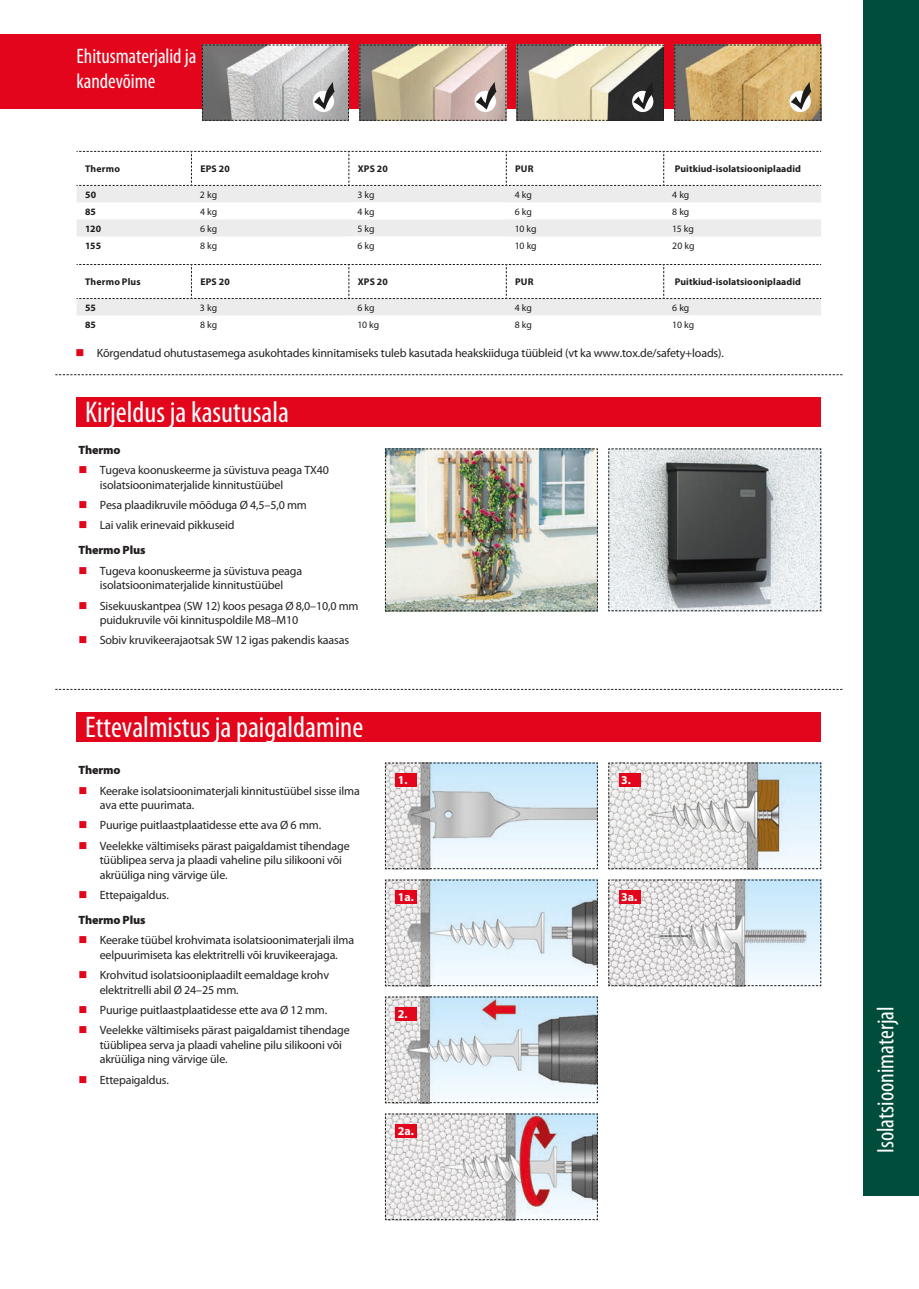
<style>
.page{position:relative;width:919px;height:1289px;background:#fff}
.page>*{position:absolute;margin:0;border:0;box-sizing:border-box;transform-origin:0 0}
.t1{font:condensed 30px "Myriad Pro";color:#fff}
.t2{font:condensed 24px "Myriad Pro";color:#fff}
.t3{font:condensed 22.5px/28.5px "Myriad Pro";letter-spacing:-.005em;color:#fff}
.t4{font:condensed 21px/25.2px "Myriad Pro";letter-spacing:-.005em;color:#fff}
.t5{font:12px/14.4px "Myriad Pro";letter-spacing:-.015em;color:#231f20}
.t6{font:700 12px "Myriad Pro";color:#fff}
.t7{font:900 12px "Myriad Pro";letter-spacing:-.015em;color:#231f20}
.t8{font:700 9.75px "Myriad Pro";letter-spacing:.01em;color:#1d1d1b}
.t9{font:9.75px "Myriad Pro";letter-spacing:.005em;color:#1d1d1b}
.s1{color:#e1051b}
.s2{font-weight:900}
</style>
<div class="page">
<div style="left:863px;top:0;width:55px;height:1195px;background:#004d3c"></div>
<div style="left:0;top:34px;width:13px;height:74px;background:#e2051b"></div>
<div style="left:13px;top:34px;width:808px;height:74px;background:#e2051b"></div>
<svg style="left:77px;top:151px;width:744px;height:85px"></svg>
<svg style="left:77px;top:264px;width:744px;height:52px"></svg>
<svg style="left:55px;top:374px;width:787px;height:1px"></svg>
<svg style="left:55px;top:689px;width:787px;height:1px"></svg>
<div style="left:77px;top:397px;width:744px;height:30px;background:#e2051b"></div>
<div style="left:76px;top:711px;width:744px;height:30px;background:#e2051b"></div>
<svg style="left:608px;top:762px;width:213px;height:107px"></svg>
<svg style="left:608px;top:879px;width:213px;height:107px"></svg>
<svg style="left:384px;top:762px;width:214px;height:107px"></svg>
<svg style="left:384px;top:996px;width:214px;height:107px"></svg>
<svg style="left:384px;top:879px;width:214px;height:107px"></svg>
<svg style="left:384px;top:1113px;width:214px;height:107px"></svg>
<div style="left:395px;top:773px;width:22px;height:14px;background:#e2051b"></div>
<div style="left:395px;top:890px;width:22px;height:14px;background:#e2051b"></div>
<div style="left:395px;top:1124px;width:22px;height:14px;background:#e2051b"></div>
<div style="left:395px;top:1007px;width:22px;height:14px;background:#e2051b"></div>
<div style="left:619px;top:773px;width:21px;height:14px;background:#e2051b"></div>
<div style="left:619px;top:890px;width:21px;height:14px;background:#e2051b"></div>
<svg style="left:202px;top:44px;width:619px;height:77px;background:#b9a590"></svg>
<img style="left:384px;top:448px;width:214px;height:163px">
<svg style="left:608px;top:448px;width:213px;height:163px;background:#9ea2a4"></svg>
<h3 class="t3" style="left:77px;top:41px;width:126px">Building materials &amp; holding values</h3>
<h3 class="t4" style="left:77px;top:43px;width:121px">Ehitusmaterjalid ja kandevõime</h3>
<p class="t8" style="left:85px;top:162px;width:36px">Thermo</p>
<p class="t8" style="left:200px;top:162px;width:31px">EPS 20</p>
<p class="t8" style="left:358px;top:162px;width:32px">XPS 20</p>
<p class="t8" style="left:515px;top:162px;width:20px">PUR</p>
<p class="t8" style="left:674px;top:162px;width:128px">Puitkiud-isolatsiooniplaadid</p>
<p class="t8" style="left:85px;top:188px;width:12px">50</p>
<p class="t9" style="left:200px;top:188px;width:19px">2 kg</p>
<p class="t9" style="left:357px;top:188px;width:19px">3 kg</p>
<p class="t9" style="left:515px;top:188px;width:19px">4 kg</p>
<p class="t9" style="left:672px;top:188px;width:19px">4 kg</p>
<p class="t8" style="left:85px;top:205px;width:12px">85</p>
<p class="t9" style="left:200px;top:205px;width:19px">4 kg</p>
<p class="t9" style="left:357px;top:205px;width:19px">4 kg</p>
<p class="t9" style="left:515px;top:205px;width:19px">6 kg</p>
<p class="t9" style="left:672px;top:205px;width:19px">8 kg</p>
<p class="t8" style="left:85px;top:222px;width:18px">120</p>
<p class="t9" style="left:200px;top:222px;width:19px">6 kg</p>
<p class="t9" style="left:357px;top:222px;width:19px">5 kg</p>
<p class="t9" style="left:515px;top:222px;width:23px">10 kg</p>
<p class="t9" style="left:672px;top:222px;width:23px">15 kg</p>
<p class="t8" style="left:85px;top:239px;width:17px">155</p>
<p class="t9" style="left:200px;top:239px;width:19px">8 kg</p>
<p class="t9" style="left:357px;top:239px;width:19px">6 kg</p>
<p class="t9" style="left:515px;top:239px;width:23px">10 kg</p>
<p class="t9" style="left:672px;top:239px;width:24px">20 kg</p>
<p class="t8" style="left:85px;top:275px;width:57px">Thermo Plus</p>
<p class="t8" style="left:200px;top:275px;width:31px">EPS 20</p>
<p class="t8" style="left:358px;top:275px;width:32px">XPS 20</p>
<p class="t8" style="left:515px;top:275px;width:20px">PUR</p>
<p class="t8" style="left:85px;top:301px;width:12px">55</p>
<p class="t9" style="left:200px;top:301px;width:19px">3 kg</p>
<p class="t9" style="left:357px;top:301px;width:19px">6 kg</p>
<p class="t9" style="left:515px;top:301px;width:19px">4 kg</p>
<p class="t9" style="left:672px;top:301px;width:19px">6 kg</p>
<p class="t8" style="left:85px;top:318px;width:12px">85</p>
<p class="t9" style="left:200px;top:318px;width:19px">8 kg</p>
<p class="t9" style="left:357px;top:318px;width:23px">10 kg</p>
<p class="t9" style="left:515px;top:318px;width:19px">8 kg</p>
<p class="t9" style="left:672px;top:318px;width:23px">10 kg</p>
<p class="t8" style="left:674px;top:275px;width:128px">Puitkiud-isolatsiooniplaadid</p>
<p class="t5" style="left:75px;top:345px;width:650px"><span class="s1">■</span> Kõrgendatud ohutustasemega asukohtades kinnitamiseks tuleb kasutada heakskiiduga tüübleid (vt ka www.tox.de/safety+loads).</p>
<h1 class="t1" style="left:85px;top:393px;width:205px">Kirjeldus ja kasutusala</h1>
<p class="t7" style="left:78px;top:442px;width:44px">Thermo</p>
<p class="t5" style="left:100px;top:463px;width:231px;text-indent:-21px"><span class="s1">■</span> Tugeva koonuskeerme ja süvistuva peaga TX40 isolatsioonimaterjalide kinnitustüübel</p>
<p class="t5" style="left:78px;top:497px;width:230px"><span class="s1">■</span> Pesa plaadikruvile mõõduga Ø 4,5–5,0 mm</p>
<p class="t5" style="left:78px;top:513px;width:158px;line-height:24.9px"><span class="s1">■</span> Lai valik erinevaid pikkuseid<br><span class="s2">Thermo Plus</span></p>
<p class="t5" style="left:78px;top:563px;width:225px;text-align:center"><span class="s1">■</span> Tugeva koonuskeerme ja süvistuva peaga isolatsioonimaterjalide kinnitustüübel</p>
<p class="t5" style="left:100px;top:598px;width:260px;text-indent:-21px"><span class="s1">■</span> Sisekuuskantpea (SW 12) koos pesaga Ø 8,0–10,0 mm puidukruvile või kinnituspoldile M8–M10</p>
<p class="t5" style="left:78px;top:633px;width:272px"><span class="s1">■</span> Sobiv kruvikeerajaotsak SW 12 igas pakendis kaasas</p>
<h1 class="t1" style="left:85px;top:708px;width:279px">Ettevalmistus ja paigaldamine</h1>
<p class="t7" style="left:78px;top:762px;width:44px">Thermo</p>
<p class="t5" style="left:100px;top:783px;width:261px;text-indent:-21px"><span class="s1">■</span> Keerake isolatsioonimaterjali kinnitustüübel sisse ilma ava ette puurimata.</p>
<p class="t5" style="left:78px;top:818px;width:244px"><span class="s1">■</span> Puurige puitlaastplaatidesse ette ava Ø 6 mm.</p>
<p class="t5" style="left:100px;top:838px;width:251px;text-indent:-21px"><span class="s1">■</span> Veelekke vältimiseks pärast paigaldamist tihendage tüüblipea serva ja plaadi vaheline pilu silikooni või akrüüliga ning värvige üle.</p>
<p class="t5" style="left:78px;top:882px;width:92px;line-height:24.9px"><span class="s1">■</span> Ettepaigaldus.<br><span class="s2">Thermo Plus</span></p>
<p class="t5" style="left:78px;top:933px;width:277px;text-align:center"><span class="s1">■</span> Keerake tüübel krohvimata isolatsioonimaterjali ilma eelpuurimiseta kas elektritrelli või kruvikeerajaga.</p>
<p class="t5" style="left:100px;top:967px;width:231px;text-indent:-21px"><span class="s1">■</span> Krohvitud isolatsiooniplaadilt eemaldage krohv elektritrelli abil Ø 24–25 mm.</p>
<p class="t5" style="left:78px;top:1002px;width:250px"><span class="s1">■</span> Puurige puitlaastplaatidesse ette ava Ø 12 mm.</p>
<p class="t5" style="left:100px;top:1023px;width:251px;text-indent:-21px"><span class="s1">■</span> Veelekke vältimiseks pärast paigaldamist tihendage tüüblipea serva ja plaadi vaheline pilu silikooni või akrüüliga ning värvige üle.</p>
<p class="t5" style="left:78px;top:1072px;width:92px"><span class="s1">■</span> Ettepaigaldus.</p>
<p class="t6" style="left:398px;top:772px;width:11px">1.</p>
<p class="t6" style="left:398px;top:889px;width:18px">1a.</p>
<p class="t6" style="left:398px;top:1006px;width:11px">2.</p>
<p class="t6" style="left:398px;top:1123px;width:18px">2a.</p>
<p class="t6" style="left:621px;top:772px;width:11px">3.</p>
<p class="t6" style="left:621px;top:889px;width:18px">3a.</p>
<h2 class="t2" style="left:870px;top:1153px;width:148px;rotate:-90deg">Isolatsioonimaterjal</h2>
</div>
